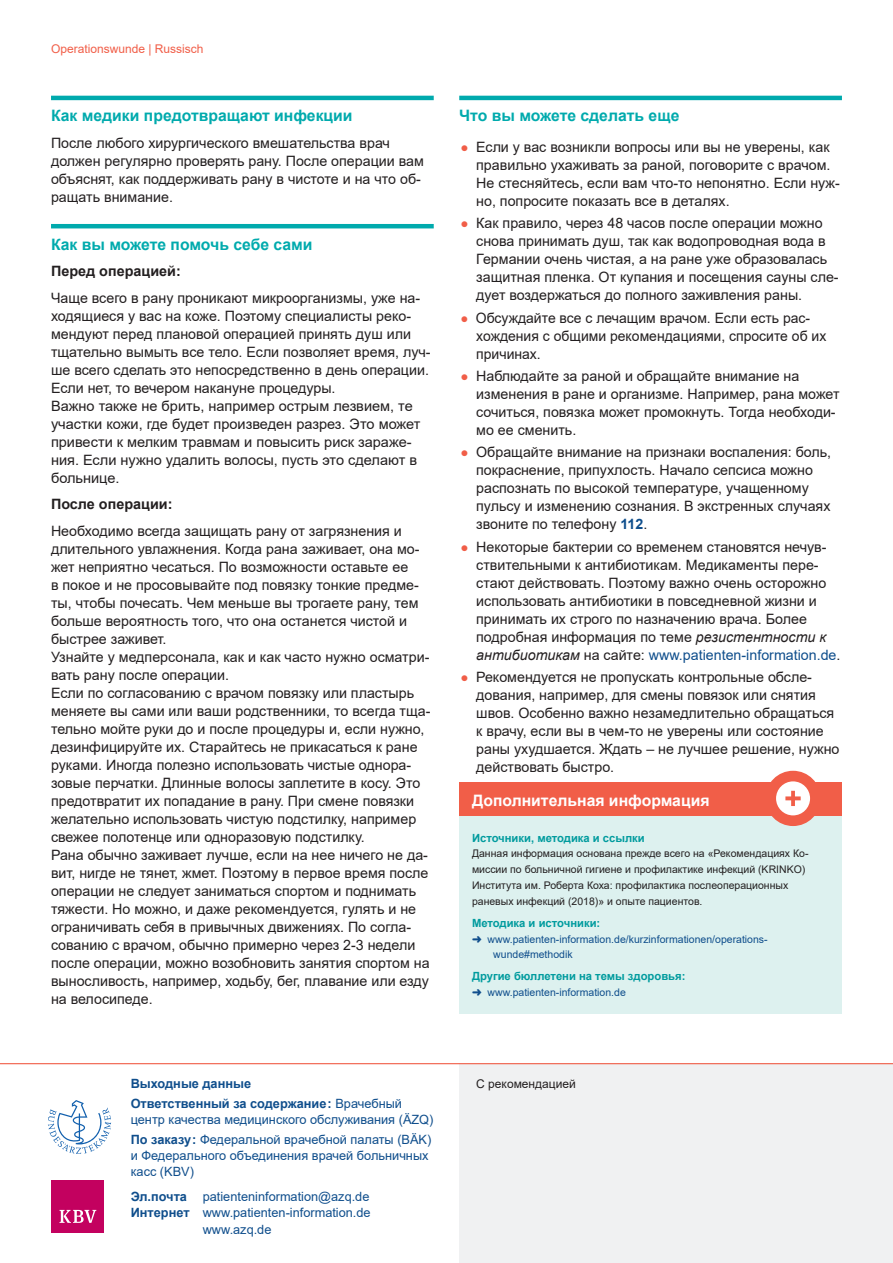
<style>
.page{position:relative;width:893px;height:1263px;background:#fff}
.page>*{position:absolute;margin:0;border:0;box-sizing:border-box;transform-origin:0 0}
.Zwischentitel{font:700 15.75px "Arial";color:#00aaad}
.RU_Kasten_Titel_Mehr_Informationen{font:700 15.75px "Arial";color:#fff}
.RU_Fliesstext{font:14.25px/18px "Arial";color:#231f20}
.Fliesstext{font:700 14.25px "Arial";color:#231f20}
.t1{font:12.75px/15.8px "Arial";color:#0f4e8c}
.t2{font:700 12.75px "Arial";color:#0f4e8c}
.RU_Seiteninformation{font:12px "Arial";color:#f15e48}
.t3{font:12px "Arial";color:#231f20}
.RU_Kasten_Aufzaehlung{font:700 11.25px "Arial";color:#009b9e}
.RU_Kasten_Fliesstext{font:10.5px/15.8px "Arial";color:#231f20}
.t4{font:10.5px/15.8px "Arial";color:#0f4e8c}
.s1{font-size:13.5px;color:#f15e48}
.s2{font-weight:700;color:#0f4e8c}
.s3{font-style:italic}
.s4{color:#0f4e8c}
.s5{font-weight:700}
</style>
<div class="page">
<div style="left:51px;top:1180px;width:53px;height:52px;background:#c3015f"></div>
<svg style="left:59px;top:1210px;width:37px;height:13px"></svg>
<div style="left:459px;top:1063px;width:434px;height:200px;background:#f0f1f2"></div>
<hr style="left:0;top:1063px;width:893px;height:1px;background:#f15e48">
<svg style="left:48px;top:1100px;width:63px;height:54px"></svg>
<hr style="left:51px;top:96px;width:383px;height:4px;background:#00aaad">
<hr style="left:51px;top:224px;width:383px;height:4px;background:#00aaad">
<hr style="left:459px;top:96px;width:383px;height:4px;background:#00aaad">
<div style="left:459px;top:782px;width:383px;height:34px;background:#f15e48"></div>
<div style="left:459px;top:816px;width:383px;height:197px;background:#ddf1ef"></div>
<div style="left:765px;top:771px;width:56px;height:55px;background:#f15e48;border-radius:50%"></div>
<svg style="left:776px;top:781px;width:34px;height:34px"></svg>
<p class="RU_Seiteninformation" style="left:51px;top:41px;width:154px">Operationswunde | Russisch</p>
<p class="Zwischentitel" style="left:51px;top:105px;width:303px">Как медики предотвращают инфекции</p>
<p class="RU_Fliesstext" style="left:51px;top:134px;width:374px">После любого хирургического вмешательства врач должен регулярно проверять рану. После операции вам объяснят, как поддерживать рану в чистоте и на что об&shy;ращать внимание.</p>
<p class="Zwischentitel" style="left:51px;top:233px;width:263px">Как вы можете помочь себе сами</p>
<p class="Fliesstext" style="left:51px;top:261px;width:131px">Перед операцией:</p>
<p class="RU_Fliesstext" style="left:51px;top:289px;width:381px">Чаще всего в рану проникают микроорганизмы, уже на&shy;ходящиеся у вас на коже. Поэтому специалисты реко&shy;мендуют перед плановой операцией принять душ или тщательно вымыть все тело. Если позволяет время, луч&shy;ше всего сделать это непосредственно в день операции.<br>Если нет, то вечером накануне процедуры.</p>
<p class="RU_Fliesstext" style="left:51px;top:397px;width:371px">Важно также не брить, например острым лезвием, те участки кожи, где будет произведен разрез. Это может привести к мелким травмам и повысить риск зараже&shy;ния. Если нужно удалить волосы, пусть это сделают в больнице.</p>
<p class="Fliesstext" style="left:51px;top:494px;width:123px">После операции:</p>
<p class="RU_Fliesstext" style="left:51px;top:522px;width:370px">Необходимо всегда защищать рану от загрязнения и длительного увлажнения. Когда рана заживает, она мо&shy;жет неприятно чесаться. По возможности оставьте ее<br>в покое и не просовывайте под повязку тонкие предме&shy;ты, чтобы почесать. Чем меньше вы трогаете рану, тем больше вероятность того, что она останется чистой и быстрее заживет.</p>
<p class="RU_Fliesstext" style="left:51px;top:648px;width:380px">Узнайте у медперсонала, как и как часто нужно осматри&shy;вать рану после операции.</p>
<p class="RU_Fliesstext" style="left:51px;top:684px;width:381px">Если по согласованию с врачом повязку или пластырь меняете вы сами или ваши родственники, то всегда тща&shy;тельно мойте руки до и после процедуры и, если нужно, дезинфицируйте их. Старайтесь не прикасаться к ране руками. Иногда полезно использовать чистые однора&shy;зовые перчатки. Длинные волосы заплетите в косу. Это предотвратит их попадание в рану. При смене повязки желательно использовать чистую подстилку, например свежее полотенце или одноразовую подстилку.</p>
<p class="RU_Fliesstext" style="left:51px;top:846px;width:380px">Рана обычно заживает лучше, если на нее ничего не да&shy;вит, нигде не тянет, жмет. Поэтому в первое время после операции не следует заниматься спортом и поднимать тяжести. Но можно, и даже рекомендуется, гулять и не ограничивать себя в привычных движениях. По согла&shy;сованию с врачом, обычно примерно через 2-3 недели после операции, можно возобновить занятия спортом на выносливость, например, ходьбу, бег, плавание или езду на велосипеде.</p>
<p class="Zwischentitel" style="left:459px;top:105px;width:222px">Что вы можете сделать еще</p>
<p class="RU_Fliesstext" style="left:476px;top:138px;width:365px;text-indent:-16px"><span class="s1">●</span> Если у вас возникли вопросы или вы не уверены, как правильно ухаживать за раной, поговорите с врачом.<br>Не стесняйтесь, если вам что-то непонятно. Если нуж&shy;но, попросите показать все в деталях.</p>
<p class="RU_Fliesstext" style="left:476px;top:214px;width:364px;text-indent:-16px"><span class="s1">●</span> Как правило, через 48 часов после операции можно снова принимать душ, так как водопроводная вода в Германии очень чистая, а на ране уже образовалась защитная пленка. От купания и посещения сауны сле&shy;дует воздержаться до полного заживления раны.</p>
<p class="RU_Fliesstext" style="left:476px;top:309px;width:352px;text-indent:-16px"><span class="s1">●</span> Обсуждайте все с лечащим врачом. Если есть рас&shy;хождения с общими рекомендациями, спросите об их причинах.</p>
<p class="RU_Fliesstext" style="left:476px;top:367px;width:365px;text-indent:-16px"><span class="s1">●</span> Наблюдайте за раной и обращайте внимание на изменения в ране и организме. Например, рана может сочиться, повязка может промокнуть. Тогда необходи&shy;мо ее сменить.</p>
<p class="RU_Fliesstext" style="left:476px;top:443px;width:356px;text-indent:-16px"><span class="s1">●</span> Обращайте внимание на признаки воспаления: боль, покраснение, припухлость. Начало сепсиса можно распознать по высокой температуре, учащенному пульсу и изменению сознания. В экстренных случаях звоните по телефону <span class="s2">112</span>.</p>
<p class="RU_Fliesstext" style="left:476px;top:537px;width:366px;text-indent:-16px"><span class="s1">●</span> Некоторые бактерии со временем становятся нечув&shy;ствительными к антибиотикам. Медикаменты пере&shy;стают действовать. Поэтому важно очень осторожно использовать антибиотики в повседневной жизни и принимать их строго по назначению врача. Более подробная информация по теме <span class="s3">резистентности к антибиотикам</span> на сайте: <span class="s4">www.patienten-information.de</span>.</p>
<p class="RU_Fliesstext" style="left:476px;top:668px;width:365px;text-indent:-16px"><span class="s1">●</span> Рекомендуется не пропускать контрольные обсле&shy;дования, например, для смены повязок или снятия швов. Особенно важно незамедлительно обращаться к врачу, если вы в чем-то не уверены или состояние раны ухудшается. Ждать – не лучшее решение, нужно действовать быстро.</p>
<p class="RU_Kasten_Titel_Mehr_Informationen" style="left:472px;top:789px;width:239px">Дополнительная информация</p>
<p class="RU_Kasten_Aufzaehlung" style="left:472px;top:830px;width:174px">Источники, методика и ссылки</p>
<p class="RU_Kasten_Fliesstext" style="left:472px;top:846px;width:338px">Данная информация основана прежде всего на «Рекомендациях Ко&shy;миссии по больничной гигиене и профилактике инфекций (KRINKO)<br>Института им. Роберта Коха: профилактика послеоперационных раневых инфекций (2018)» и опыте пациентов.</p>
<p class="RU_Kasten_Aufzaehlung" style="left:472px;top:915px;width:130px">Методика и источники:</p>
<p class="t4" style="left:493px;top:931px;width:276px;text-indent:-21px">➜ www.patienten-information.de/kurzinformationen/operations&shy;wunde#methodik</p>
<p class="RU_Kasten_Aufzaehlung" style="left:472px;top:968px;width:215px">Другие бюллетени на темы здоровья:</p>
<p class="t4" style="left:472px;top:984px;width:155px">➜ www.patienten-information.de</p>
<p class="t2" style="left:131px;top:1075px;width:122px">Выходные данные</p>
<p class="t3" style="left:476px;top:1075px;width:101px">С рекомендацией</p>
<p class="t1" style="left:131px;top:1096px;width:304px"><span class="s5">Ответственный за содержание :</span> Врачебный центр качества медицинского обслуживания (ÄZQ)</p>
<p class="t1" style="left:131px;top:1132px;width:302px"><span class="s5">По заказу :</span> Федеральной врачебной палаты (BÄK) и Федерального объединения врачей больничных касс (KBV)</p>
<p class="t1" style="left:131px;top:1188px;width:240px"><span class="s5">Эл.почта</span> patienteninformation@azq.de</p>
<p class="t1" style="left:131px;top:1205px;width:241px"><span class="s5">Интернет</span> www.patienten-information.de</p>
<p class="t1" style="left:203px;top:1221px;width:70px">www.azq.de</p>
</div>
